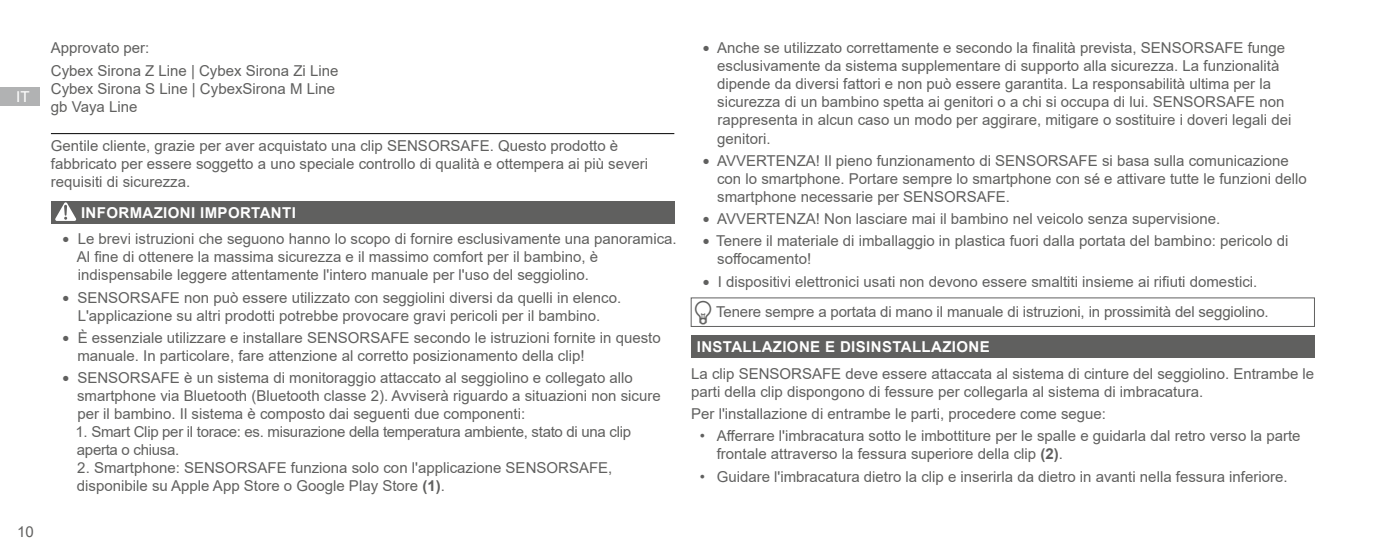
<style>
.page{position:relative;width:1387px;height:553px;background:#fff}
.page>*{position:absolute;margin:0;border:0;box-sizing:border-box;transform-origin:0 0}
.t1{font:15px/18px "Arial";color:#60605f}
.t2{font:15px/18px "Arial";letter-spacing:-.02em;color:#60605f}
.t3{font:700 15px "Arial";letter-spacing:.025em;color:#fff}
.t4{font:15px "Arial";color:#fff}
.s1{font-size:21px}
.s2{font-weight:700}
</style>
<div class="page">
<div style="left:0;top:87px;width:40px;height:19px;background:#b1b2b3"></div>
<hr style="left:51px;top:133px;width:623px;height:1px;background:#000">
<div style="left:51px;top:201px;width:623px;height:22px;background:#60605f"></div>
<svg style="left:55px;top:202px;width:21px;height:19px"></svg>
<div style="left:690px;top:297px;width:624px;height:30px;border:1px solid #60605f"></div>
<div style="left:691px;top:335px;width:623px;height:23px;background:#60605f"></div>
<p class="t4" style="left:16px;top:86px;width:15px">IT</p>
<p class="t1" style="left:17px;top:523px;width:18px">10</p>
<p class="t1" style="left:51px;top:37px;width:289px;line-height:22.2px">Approvato per:<br>Cybex Sirona Z Line | Cybex Sirona Zi Line</p>
<p class="t1" style="left:51px;top:79px;width:286px">Cybex Sirona S Line | CybexSirona M Line gb Vaya Line</p>
<p class="t1" style="left:51px;top:137px;width:598px">Gentile cliente, grazie per aver acquistato una clip SENSORSAFE. Questo prodotto è fabbricato per essere soggetto a uno speciale controllo di qualità e ottempera ai più severi requisiti di sicurezza.</p>
<p class="t3" style="left:81px;top:202px;width:216px">INFORMAZIONI IMPORTANTI</p>
<p class="t1" style="left:77px;top:230px;width:601px;text-indent:-15px"><span class="s1">•</span> Le brevi istruzioni che seguono hanno lo scopo di fornire esclusivamente una panoramica.<br>Al fine di ottenere la massima sicurezza e il massimo comfort per il bambino, è indispensabile leggere attentamente l'intero manuale per l'uso del seggiolino.</p>
<p class="t1" style="left:62px;top:288px;width:560px;text-align:center"><span class="s1">•</span> SENSORSAFE non può essere utilizzato con seggiolini diversi da quelli in elenco.<br>L'applicazione su altri prodotti potrebbe provocare gravi pericoli per il bambino.</p>
<p class="t1" style="left:77px;top:328px;width:585px;text-indent:-15px"><span class="s1">•</span> È essenziale utilizzare e installare SENSORSAFE secondo le istruzioni fornite in questo manuale. In particolare, fare attenzione al corretto posizionamento della clip!</p>
<p class="t1" style="left:77px;top:369px;width:585px;text-indent:-15px"><span class="s1">•</span> SENSORSAFE è un sistema di monitoraggio attaccato al seggiolino e collegato allo smartphone via Bluetooth (Bluetooth classe 2). Avviserà riguardo a situazioni non sicure per il bambino. Il sistema è composto dai seguenti due componenti:</p>
<p class="t2" style="left:76px;top:423px;width:557px">1. Smart Clip per il torace: es. misurazione della temperatura ambiente, stato di una clip aperta o chiusa.</p>
<p class="t1" style="left:77px;top:459px;width:537px">2. Smartphone: SENSORSAFE funziona solo con l'applicazione SENSORSAFE, disponibile su Apple App Store o Google Play Store <span class="s2">(1)</span>.</p>
<p class="t1" style="left:717px;top:39px;width:575px;text-indent:-15px"><span class="s1">•</span> Anche se utilizzato correttamente e secondo la finalità prevista, SENSORSAFE funge esclusivamente da sistema supplementare di supporto alla sicurezza. La funzionalità dipende da diversi fattori e non può essere garantita. La responsabilità ultima per la sicurezza di un bambino spetta ai genitori o a chi si occupa di lui. SENSORSAFE non rappresenta in alcun caso un modo per aggirare, mitigare o sostituire i doveri legali dei genitori.</p>
<p class="t1" style="left:717px;top:151px;width:591px;text-indent:-15px"><span class="s1">•</span> AVVERTENZA! Il pieno funzionamento di SENSORSAFE si basa sulla comunicazione con lo smartphone. Portare sempre lo smartphone con sé e attivare tutte le funzioni dello smartphone necessarie per SENSORSAFE.</p>
<p class="t1" style="left:702px;top:210px;width:519px"><span class="s1">•</span> AVVERTENZA! Non lasciare mai il bambino nel veicolo senza supervisione.</p>
<p class="t1" style="left:717px;top:232px;width:572px;text-indent:-15px"><span class="s1">•</span> Tenere il materiale di imballaggio in plastica fuori dalla portata del bambino: pericolo di soffocamento!</p>
<p class="t1" style="left:716px;top:266px;width:554px;line-height:30.9px;text-indent:-14px"><span class="s1">•</span> I dispositivi elettronici usati non devono essere smaltiti insieme ai rifiuti domestici.<br>Tenere sempre a portata di mano il manuale di istruzioni, in prossimità del seggiolino.</p>
<p class="t3" style="left:696px;top:336px;width:294px">INSTALLAZIONE E DISINSTALLAZIONE</p>
<p class="t1" style="left:691px;top:364px;width:624px">La clip SENSORSAFE deve essere attaccata al sistema di cinture del seggiolino. Entrambe le parti della clip dispongono di fessure per collegarla al sistema di imbracatura.</p>
<p class="t1" style="left:691px;top:405px;width:416px">Per l'installazione di entrambe le parti, procedere come segue:</p>
<p class="t1" style="left:716px;top:427px;width:585px;text-indent:-17px">• Afferrare l'imbracatura sotto le imbottiture per le spalle e guidarla dal retro verso la parte frontale attraverso la fessura superiore della clip <span class="s2">(2)</span>.</p>
<p class="t1" style="left:699px;top:467px;width:589px">• Guidare l'imbracatura dietro la clip e inserirla da dietro in avanti nella fessura inferiore.</p>
</div>
